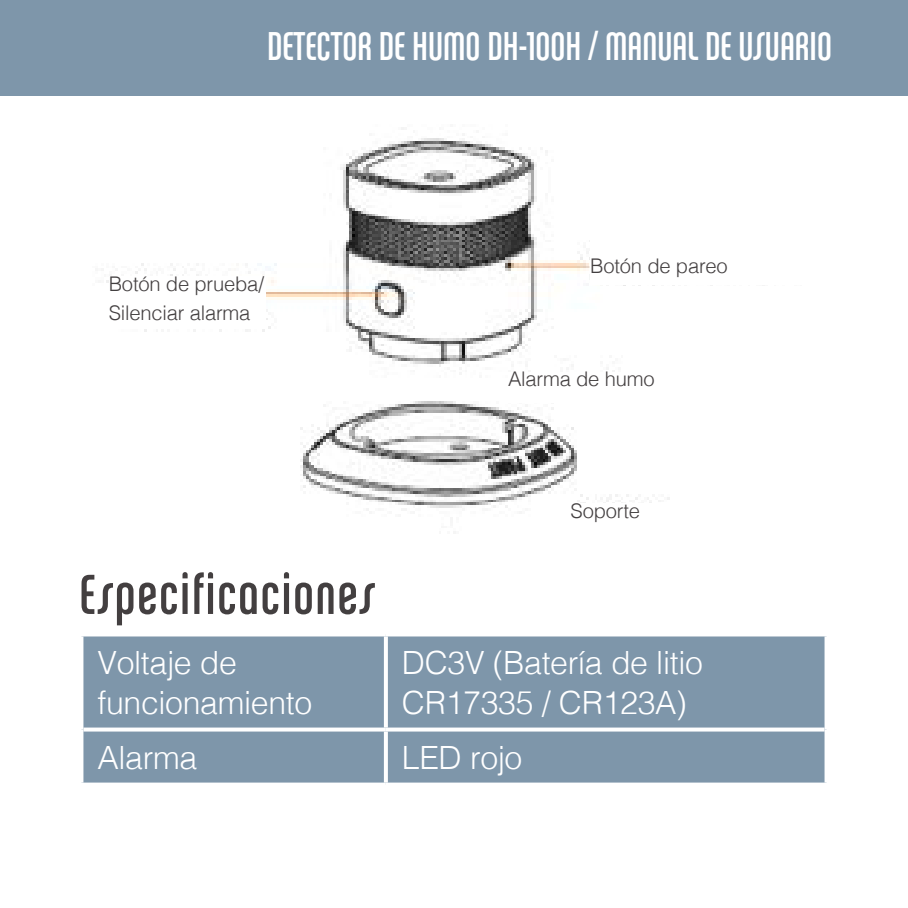
<style>
.page{position:relative;width:908px;height:908px;background:#fff}
.page>*{position:absolute;margin:0;border:0;box-sizing:border-box;transform-origin:0 0}
.t1{font:60px "Chalet Comprime Cologne Seventy";letter-spacing:.04em;color:#433f40}
.t2{font:42.4px "Chalet Comprime Cologne Seventy";color:#fff}
.t3{font:300 32px/40px "Helvetica";letter-spacing:-.01em;color:#fff}
.t4{font:300 20px/28.8px "Helvetica";letter-spacing:-.01em;color:#433f40}
</style>
<div class="page">
<div style="left:0;top:0;width:907px;height:95px;background:#7e96aa"></div>
<img style="left:106px;top:127px;width:659px;height:384px">
<div style="left:590px;top:213px;width:219px;height:72px;background:#fff"></div>
<div style="left:507px;top:372px;width:215px;height:30px;background:#fff"></div>
<div style="left:570px;top:503px;width:215px;height:30px;background:#fff"></div>
<div style="left:109px;top:276px;width:156px;height:53px;background:#fff"></div>
<div style="left:83px;top:636px;width:741px;height:146px;background:#7e96aa"></div>
<svg style="left:824px;top:636px;width:3px;height:93px"></svg>
<svg style="left:824px;top:729px;width:3px;height:53px"></svg>
<svg style="left:384px;top:636px;width:4px;height:91px"></svg>
<svg style="left:83px;top:727px;width:303px;height:4px"></svg>
<svg style="left:386px;top:727px;width:438px;height:4px"></svg>
<svg style="left:384px;top:731px;width:4px;height:51px"></svg>
<svg style="left:81px;top:782px;width:305px;height:2px"></svg>
<svg style="left:386px;top:782px;width:441px;height:1px"></svg>
<h2 class="t2" style="left:267px;top:22px;width:563px">Detector de humo dh-100H / MANUAL DE USUARIO</h2>
<p class="t4" style="left:109px;top:268px;width:157px">Botón de prueba/<br>Silenciar alarma</p>
<h1 class="t1" style="left:79px;top:560px;width:297px">Especificaciones</h1>
<p class="t4" style="left:590px;top:249px;width:139px">Botón de pareo</p>
<p class="t4" style="left:507px;top:363px;width:148px">Alarma de humo</p>
<p class="t4" style="left:570px;top:495px;width:71px">Soporte</p>
<p class="t3" style="left:97px;top:639px;width:216px">Voltaje de funcionamiento</p>
<p class="t3" style="left:401px;top:639px;width:302px">DC3V (Batería de litio<br>CR17335 / CR123A)</p>
<p class="t3" style="left:97px;top:734px;width:101px">Alarma</p>
<p class="t3" style="left:401px;top:734px;width:122px">LED rojo</p>
</div>
